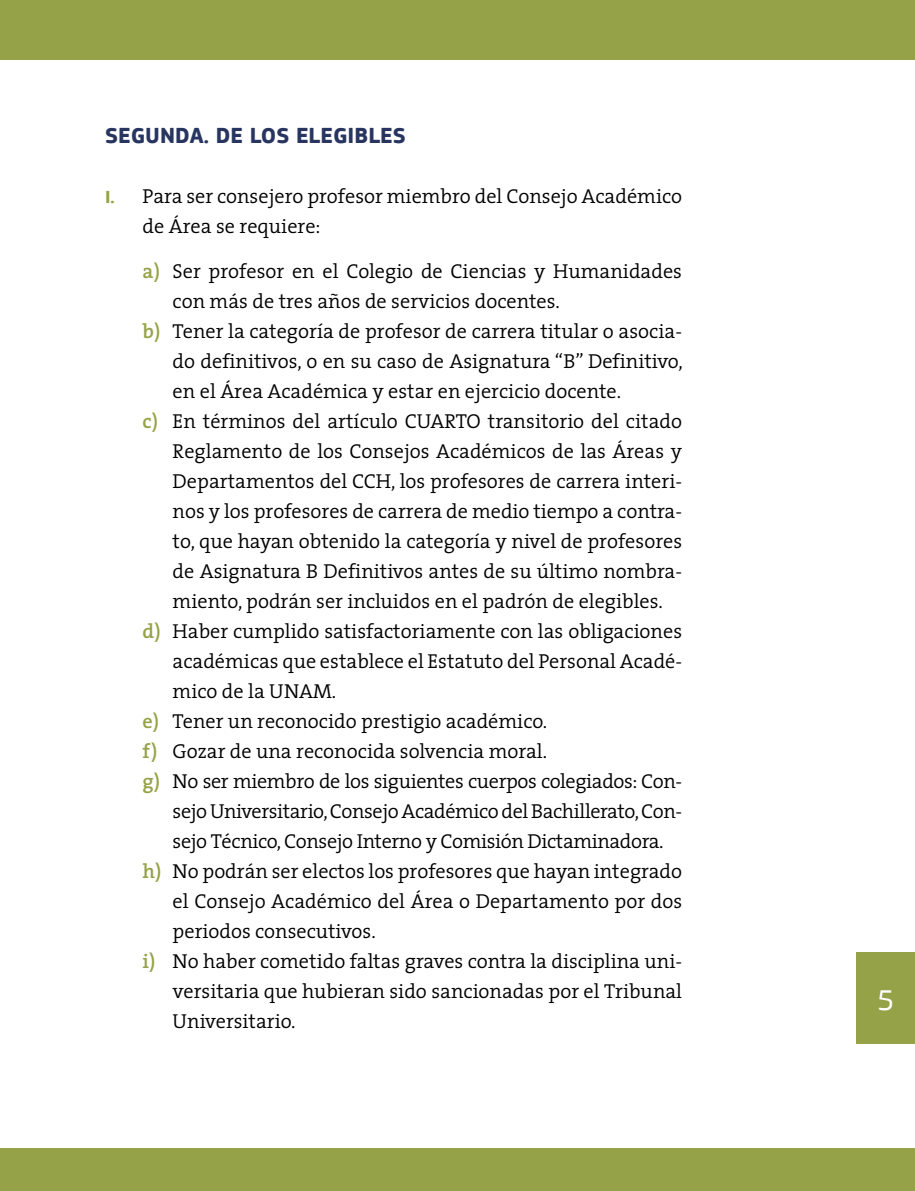
<style>
.page{position:relative;width:915px;height:1191px;background:#fff}
.page>*{position:absolute;margin:0;border:0;box-sizing:border-box;transform-origin:0 0}
.t1{font:30px "PF Square Sans Pro";color:#fff}
.t2{font:700 22.5px "PF Square Sans Pro";color:#283560}
.t3{font:300 20.25px/30px "The Serif";color:#000}
.t4{font:300 20.25px "The Serif";letter-spacing:-.02em;color:#000}
.s1{font-family:"PF Square Sans Pro";font-weight:700;font-size:18px;color:#96a247}
.s2{font-weight:600;color:#96a247}
</style>
<div class="page">
<div style="left:856px;top:952px;width:58px;height:92px;background:#96a247"></div>
<div style="left:0;top:0;width:914px;height:60px;background:#96a247"></div>
<div style="left:0;top:1147px;width:914px;height:44px;background:#96a247"></div>
<p class="t2" style="left:105px;top:122px;width:302px">SEGUNDA. DE LOS ELEGIBLES</p>
<p class="t3" style="left:143px;top:180px;width:541px;text-indent:-38px"><span class="s1">I.</span> Para ser consejero profesor miembro del Consejo Académico de Área se requiere:</p>
<p class="t3" style="left:143px;top:255px;width:540px"><span class="s2">a)</span> Ser profesor en el Colegio de Ciencias y Humanidades</p>
<p class="t3" style="left:172px;top:285px;width:388px">con más de tres años de servicios docentes.</p>
<p class="t3" style="left:143px;top:315px;width:540px"><span class="s2">b)</span> Tener la categoría de profesor de carrera titular o asocia-</p>
<p class="t3" style="left:172px;top:345px;width:511px">do definitivos, o en su caso de Asignatura “B” Definitivo,</p>
<p class="t3" style="left:172px;top:375px;width:450px">en el Área Académica y estar en ejercicio docente.</p>
<p class="t3" style="left:143px;top:405px;width:541px"><span class="s2">c)</span> En términos del artículo CUARTO transitorio del citado</p>
<p class="t3" style="left:172px;top:435px;width:510px">Reglamento de los Consejos Académicos de las Áreas y</p>
<p class="t3" style="left:172px;top:465px;width:511px">Departamentos del CCH, los profesores de carrera interi-</p>
<p class="t3" style="left:172px;top:495px;width:511px">nos y los profesores de carrera de medio tiempo a contra-</p>
<p class="t3" style="left:172px;top:525px;width:511px">to, que hayan obtenido la categoría y nivel de profesores</p>
<p class="t3" style="left:172px;top:555px;width:511px">de Asignatura B Definitivos antes de su último nombra-</p>
<p class="t3" style="left:172px;top:585px;width:491px">miento, podrán ser incluidos en el padrón de elegibles.</p>
<p class="t3" style="left:143px;top:615px;width:541px"><span class="s2">d)</span> Haber cumplido satisfactoriamente con las obligaciones</p>
<p class="t3" style="left:172px;top:645px;width:511px">académicas que establece el Estatuto del Personal Acadé-</p>
<p class="t3" style="left:172px;top:675px;width:165px">mico de la UNAM.</p>
<p class="t3" style="left:143px;top:705px;width:406px"><span class="s2">e)</span> Tener un reconocido prestigio académico.</p>
<p class="t3" style="left:143px;top:735px;width:406px"><span class="s2">f)</span> Gozar de una reconocida solvencia moral.</p>
<p class="t4" style="left:143px;top:764px;width:541px"><span class="s2">g)</span> No ser miembro de los siguientes cuerpos colegiados: Con-</p>
<p class="t4" style="left:173px;top:794px;width:511px">sejo Universitario, Consejo Académico del Bachillerato, Con-</p>
<p class="t4" style="left:173px;top:824px;width:492px">sejo Técnico, Consejo Interno y Comisión Dictaminadora.</p>
<p class="t3" style="left:143px;top:855px;width:541px"><span class="s2">h)</span> No podrán ser electos los profesores que hayan integrado</p>
<p class="t3" style="left:173px;top:885px;width:511px">el Consejo Académico del Área o Departamento por dos</p>
<p class="t3" style="left:173px;top:915px;width:205px">periodos consecutivos.</p>
<p class="t3" style="left:143px;top:945px;width:540px"><span class="s2">i)</span> No haber cometido faltas graves contra la disciplina uni-</p>
<p class="t3" style="left:173px;top:975px;width:511px">versitaria que hubieran sido sancionadas por el Tribunal</p>
<p class="t3" style="left:173px;top:1005px;width:124px">Universitario.</p>
<h1 class="t1" style="left:877px;top:982px;width:18px">5</h1>
</div>
